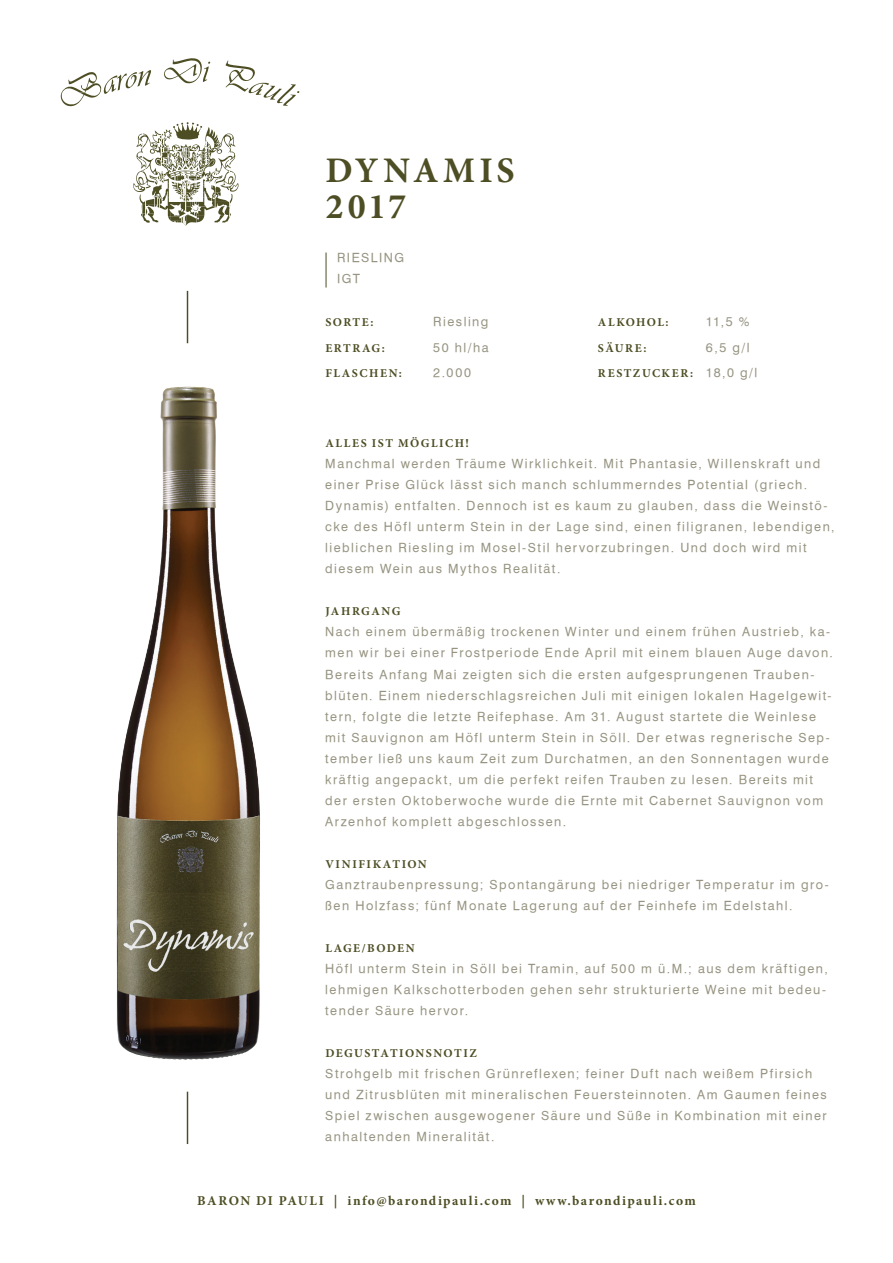
<style>
.page{position:relative;width:893px;height:1263px;background:#fff}
.page>*{position:absolute;margin:0;border:0;box-sizing:border-box;transform-origin:0 0}
.t1{font:700 36px/36px "Minion Pro";letter-spacing:.095em;color:#4e4e25}
.t2{font:700 13.5px "Minion Pro";letter-spacing:.105em;color:#4e4e25}
.t3{font:12.75px/21px "Geneva";letter-spacing:.115em;color:#979481}
.t4{font:700 12px "Minion Pro";letter-spacing:.125em;color:#4e4e25}
.t5{font:700 12px "Minion Pro";letter-spacing:.105em;color:#4e4e25}
.s1{font-family:"Geneva";font-weight:400;font-size:12.75px;color:#979481}
</style>
<div class="page">
<svg style="left:133px;top:122px;width:105px;height:103px"></svg>
<svg style="left:60px;top:70px;width:91px;height:36px"></svg>
<svg style="left:164px;top:58px;width:46px;height:25px"></svg>
<svg style="left:226px;top:61px;width:73px;height:45px"></svg>
<hr style="left:187px;top:291px;width:1px;height:52px;background:#4e4e25">
<hr style="left:187px;top:1092px;width:1px;height:52px;background:#4e4e25">
<img style="left:116px;top:386px;width:144px;height:673px">
<hr style="left:326px;top:253px;width:1px;height:35px;background:#4e4e25">
<h1 class="t1" style="left:325px;top:152px;width:191px">DYNAMIS<br>2017</h1>
<p class="t3" style="left:337px;top:247px;width:69px">RIESLING<br>IGT</p>
<p class="t4" style="left:325px;top:314px;width:50px">SORTE:</p>
<p class="t3" style="left:433px;top:311px;width:57px">Riesling</p>
<p class="t4" style="left:325px;top:340px;width:61px">ERTRAG:</p>
<p class="t3" style="left:433px;top:337px;width:57px">50 hl/ha</p>
<p class="t4" style="left:325px;top:365px;width:78px">FLASCHEN:</p>
<p class="t3" style="left:433px;top:362px;width:39px">2.000</p>
<p class="t5" style="left:598px;top:314px;width:72px">ALKOHOL:</p>
<p class="t3" style="left:706px;top:311px;width:45px">11,5 %</p>
<p class="t4" style="left:598px;top:340px;width:50px">SÄURE:</p>
<p class="t3" style="left:706px;top:337px;width:45px">6,5 g/l</p>
<p class="t4" style="left:598px;top:365px;width:161px">RESTZUCKER: <span class="s1">18,0 g/l</span></p>
<p class="t4" style="left:325px;top:435px;width:145px">ALLES IST MÖGLICH!</p>
<p class="t3" style="left:325px;top:453px;width:511px">Manchmal werden Träume Wirklichkeit. Mit Phantasie, Willenskraft und einer Prise Glück lässt sich manch schlummerndes Potential (griech.<br>Dynamis) entfalten. Dennoch ist es kaum zu glauben, dass die Weinstö&shy;cke des Höfl unterm Stein in der Lage sind, einen filigranen, lebendigen, lieblichen Riesling im Mosel-Stil hervorzubringen. Und doch wird mit diesem Wein aus Mythos Realität.</p>
<p class="t4" style="left:325px;top:603px;width:77px">JAHRGANG</p>
<p class="t3" style="left:325px;top:621px;width:509px">Nach einem übermäßig trockenen Winter und einem frühen Austrieb, ka&shy;men wir bei einer Frostperiode Ende April mit einem blauen Auge davon.<br>Bereits Anfang Mai zeigten sich die ersten aufgesprungenen Trauben&shy;blüten. Einem niederschlagsreichen Juli mit einigen lokalen Hagelgewit&shy;tern, folgte die letzte Reifephase. Am 31. August startete die Weinlese mit Sauvignon am Höfl unterm Stein in Söll. Der etwas regnerische Sep&shy;tember ließ uns kaum Zeit zum Durchatmen, an den Sonnentagen wurde kräftig angepackt, um die perfekt reifen Trauben zu lesen. Bereits mit der ersten Oktoberwoche wurde die Ernte mit Cabernet Sauvignon vom Arzenhof komplett abgeschlossen.</p>
<p class="t4" style="left:325px;top:855px;width:103px">VINIFIKATION</p>
<p class="t3" style="left:325px;top:873px;width:505px">Ganztraubenpressung; Spontangärung bei niedriger Temperatur im gro&shy;ßen Holzfass; fünf Monate Lagerung auf der Feinhefe im Edelstahl.</p>
<p class="t4" style="left:325px;top:939px;width:91px">LAGE/BODEN</p>
<p class="t3" style="left:325px;top:957px;width:504px">Höfl unterm Stein in Söll bei Tramin, auf 500 m ü.M.; aus dem kräftigen, lehmigen Kalkschotterboden gehen sehr strukturierte Weine mit bedeu&shy;tender Säure hervor.</p>
<p class="t4" style="left:325px;top:1044px;width:153px">DEGUSTATIONSNOTIZ</p>
<p class="t3" style="left:325px;top:1062px;width:503px">Strohgelb mit frischen Grünreflexen; feiner Duft nach weißem Pfirsich und Zitrusblüten mit mineralischen Feuersteinnoten. Am Gaumen feines Spiel zwischen ausgewogener Säure und Süße in Kombination mit einer anhaltenden Mineralität.</p>
<p class="t2" style="left:197px;top:1191px;width:500px">BARON DI PAULI | info@barondipauli.com | www.barondipauli.com</p>
</div>
